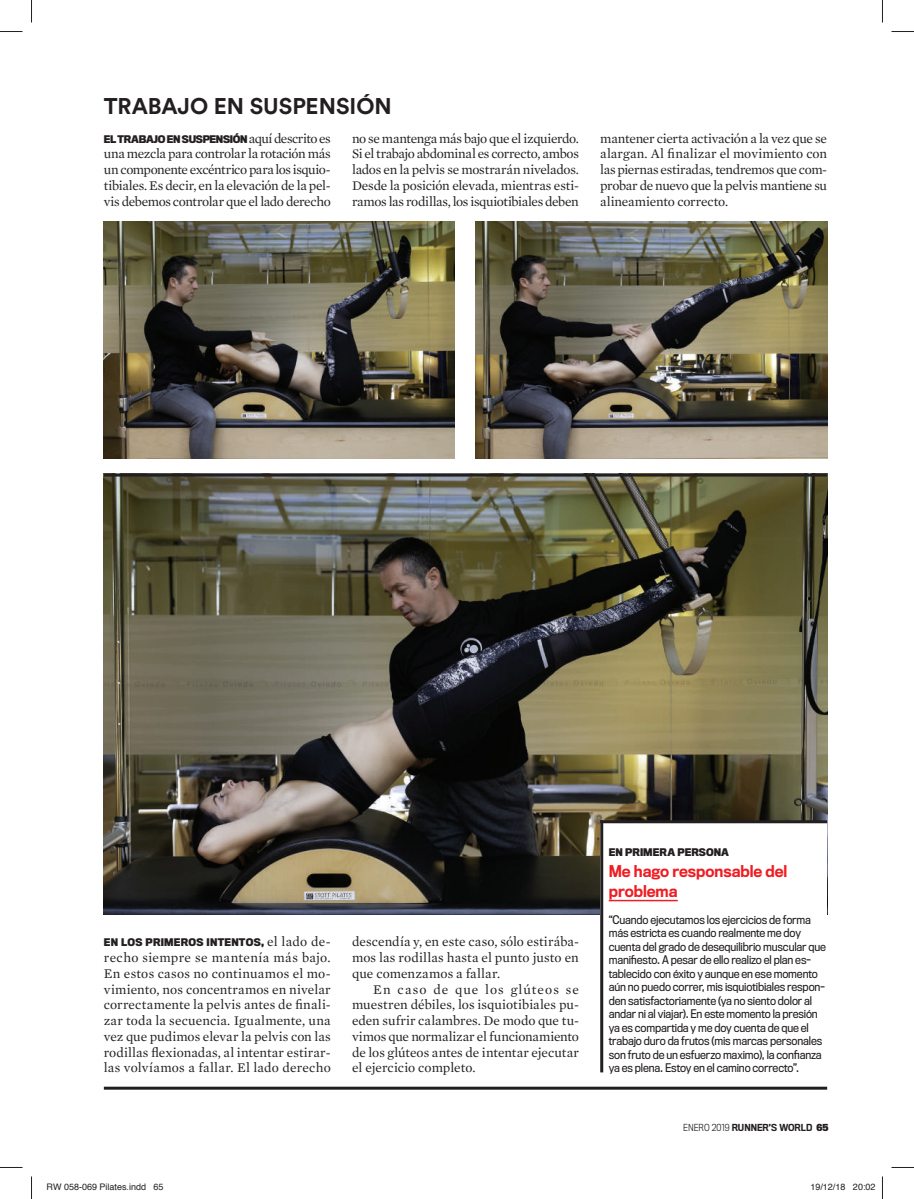
<style>
.page{position:relative;width:914px;height:1199px;background:#fff}
.page>*{position:absolute;margin:0;border:0;box-sizing:border-box;transform-origin:0 0}
.t1{font:700 22.5px "Circular Std";letter-spacing:-.005em;color:#231f20}
.t2{font:500 15px/20.2px "Titling Gothic FB Narrow";color:#ee1d23}
.t3{font:13.5px/15.8px "Mercury Text G1";letter-spacing:-.005em;color:#231f20;text-align:justify}
.t4{font:10.95px/13.5px "Titling Gothic FB Narrow";letter-spacing:-.01em;color:#231f20}
.t5{font:700 9.75px "Titling Gothic FB Narrow";letter-spacing:.01em;color:#231f20}
.t6{font:700 9.75px "Titling Gothic FB Narrow";letter-spacing:-.03em;color:#231f20}
.t7{font:9px "Helvetica";color:#231f20}
.t8{font:500 9px "Titling Gothic FB Narrow";color:#231f20}
.s1{font-family:"Mercury Text G1";font-weight:400;font-size:13.5px}
.s2{font-weight:300}
.s3{font-weight:700}
</style>
<div class="page">
<img style="left:475px;top:221px;width:352px;height:237px">
<img style="left:104px;top:221px;width:351px;height:237px">
<img style="left:104px;top:476px;width:723px;height:438px">
<div style="left:600px;top:822px;width:227px;height:250px;background:#fff"></div>
<hr style="left:608px;top:899px;width:69px;height:2px;background:#ee1d23">
<hr style="left:104px;top:473px;width:723px;height:3px;background:#231f20">
<hr style="left:104px;top:1086px;width:723px;height:3px;background:#231f20">
<hr style="left:600px;top:820px;width:227px;height:3px;background:#231f20">
<hr style="left:600px;top:820px;width:3px;height:252px;background:#231f20">
<svg style="left:0;top:31px;width:22px;height:1px"></svg>
<svg style="left:891px;top:31px;width:22px;height:1px"></svg>
<svg style="left:0;top:1167px;width:22px;height:1px"></svg>
<svg style="left:891px;top:1167px;width:22px;height:1px"></svg>
<svg style="left:31px;top:0;width:1px;height:22px"></svg>
<svg style="left:31px;top:1176px;width:1px;height:22px"></svg>
<svg style="left:882px;top:0;width:1px;height:22px"></svg>
<svg style="left:882px;top:1176px;width:1px;height:22px"></svg>
<h1 class="t1" style="left:104px;top:91px;width:289px">TRABAJO EN SUSPENSIÓN</h1>
<p class="t6" style="left:104px;top:133px;width:228px">EL TRABAJO EN SUSPENSIÓN <span class="s1">aquí descrito es</span></p>
<p class="t3" style="left:104px;top:145px;width:228px">una mezcla para controlar la rotación más un componente excéntrico para los isquio&shy;tibiales. Es decir, en la elevación de la pel&shy;vis debemos controlar que el lado derecho</p>
<p class="t3" style="left:352px;top:129px;width:228px">no se mantenga más bajo que el izquierdo.<br>Si el trabajo abdominal es correcto, ambos lados en la pelvis se mostrarán nivelados.<br>Desde la posición elevada, mientras esti&shy;ramos las rodillas, los isquiotibiales deben</p>
<p class="t3" style="left:600px;top:129px;width:228px">mantener cierta activación a la vez que se alargan. Al finalizar el movimiento con las piernas estiradas, tendremos que com&shy;probar de nuevo que la pelvis mantiene su alineamiento correcto.</p>
<p class="t5" style="left:104px;top:936px;width:228px">EN LOS PRIMEROS INTENTOS, <span class="s1">el lado de-</span></p>
<p class="t3" style="left:104px;top:948px;width:228px">recho siempre se mantenía más bajo.<br>En estos casos no continuamos el mo&shy;vimiento, nos concentramos en nivelar correctamente la pelvis antes de finali&shy;zar toda la secuencia. Igualmente, una vez que pudimos elevar la pelvis con las rodillas flexionadas, al intentar estirar&shy;las volvíamos a fallar. El lado derecho</p>
<p class="t3" style="left:352px;top:933px;width:228px">descendía y, en este caso, sólo estirába&shy;mos las rodillas hasta el punto justo en que comenzamos a fallar.</p>
<p class="t3" style="left:352px;top:980px;width:228px;text-indent:21px">En caso de que los glúteos se muestren débiles, los isquiotibiales pu&shy;eden sufrir calambres. De modo que tu&shy;vimos que normalizar el funcionamiento de los glúteos antes de intentar ejecutar el ejercicio completo.</p>
<p class="t5" style="left:608px;top:846px;width:122px">EN PRIMERA PERSONA</p>
<p class="t2" style="left:608px;top:861px;width:180px">Me hago responsable del problema</p>
<p class="t4" style="left:608px;top:913px;width:218px">“Cuando ejecutamos los ejercicios de forma más estricta es cuando realmente me doy cuenta del grado de desequilibrio muscular que manifiesto. A pesar de ello realizo el plan es&shy;tablecido con éxito y aunque en ese momento aún no puedo correr, mis isquiotibiales respon&shy;den satisfactoriamente (ya no siento dolor al andar ni al viajar). En este momento la presión ya es compartida y me doy cuenta de que el trabajo duro da frutos (mis marcas personales son fruto de un esfuerzo maximo), la confianza ya es plena. Estoy en el camino correcto”.</p>
<p class="t8" style="left:683px;top:1122px;width:147px"><span class="s2">ENERO 2019</span> RUNNER’S WORLD <span class="s3">65</span></p>
<p class="t7" style="left:46px;top:1179px;width:119px">RW 058-069 Pilates.indd 65</p>
<p class="t7" style="left:810px;top:1179px;width:67px">19/12/18 20:02</p>
</div>
